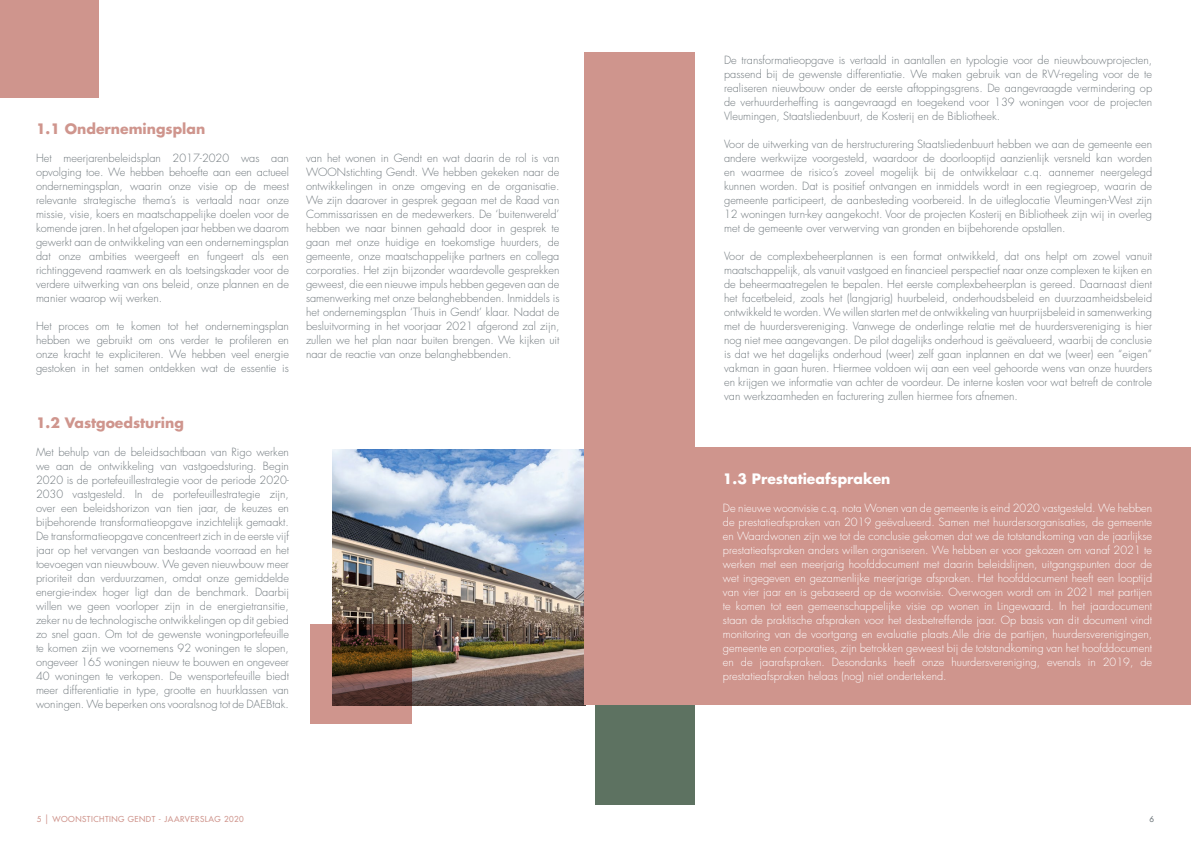
<style>
.page{position:relative;width:1191px;height:842px;background:#fff}
.page>*{position:absolute;margin:0;border:0;box-sizing:border-box;transform-origin:0 0}
.t1{font:700 14px "Futura Std";color:#cf958d}
.t2{font:700 14px "Futura Std";color:#fff}
.t3{font:300 11px/14px "Futura Std";color:#70787d;text-align:justify}
.t4{font:300 11px/14px "Futura Std";color:#fff;text-align:justify}
.t5{font:500 8px "Futura Std";letter-spacing:.06em;color:#cf958d}
.t6{font:500 8px "Futura Std";color:#70787d}
.s1{font-size:9.6px}
</style>
<div class="page">
<img style="left:332px;top:449px;width:252px;height:256px">
<svg style="left:310px;top:624px;width:102px;height:99px;background:#7f584b"></svg>
<div style="left:670px;top:448px;width:521px;height:257px;background:#cf958d"></div>
<div style="left:584px;top:53px;width:110px;height:652px;background:#cf958d"></div>
<div style="left:0;top:0;width:99px;height:98px;background:#cf958d"></div>
<div style="left:595px;top:705px;width:99px;height:99px;background:#5d7261"></div>
<p class="t1" style="left:36px;top:119px;width:171px">1.1 Ondernemingsplan</p>
<p class="t3" style="left:36px;top:151px;width:254px">Het meerjarenbeleidsplan 2017-2020 was aan opvolging toe. We hebben behoefte aan een actueel ondernemingsplan, waarin onze visie op de meest relevante strategische thema’s is vertaald naar onze missie, visie, koers en maatschappelijke doelen voor de komende jaren. In het afgelopen jaar hebben we daarom gewerkt aan de ontwikkeling van een ondernemingsplan dat onze ambities weergeeft en fungeert als een richtinggevend raamwerk en als toetsingskader voor de verdere uitwerking van ons beleid, onze plannen en de manier waarop wij werken.</p>
<p class="t3" style="left:36px;top:319px;width:254px">Het proces om te komen tot het ondernemingsplan hebben we gebruikt om ons verder te profileren en onze kracht te expliciteren. We hebben veel energie gestoken in het samen ontdekken wat de essentie is</p>
<p class="t1" style="left:36px;top:413px;width:149px">1.2 Vastgoedsturing</p>
<p class="t3" style="left:36px;top:445px;width:254px">Met behulp van de beleidsachtbaan van Rigo werken we aan de ontwikkeling van vastgoedsturing. Begin 2020 is de portefeuillestrategie voor de periode 2020- 2030 vastgesteld. In de portefeuillestrategie zijn, over een beleidshorizon van tien jaar, de keuzes en bijbehorende transformatieopgave inzichtelijk gemaakt.<br>De transformatieopgave concentreert zich in de eerste vijf jaar op het vervangen van bestaande voorraad en het toevoegen van nieuwbouw. We geven nieuwbouw meer prioriteit dan verduurzamen, omdat onze gemiddelde energie-index hoger ligt dan de benchmark. Daarbij willen we geen voorloper zijn in de energietransitie, zeker nu de technologische ontwikkelingen op dit gebied zo snel gaan. Om tot de gewenste woningportefeuille te komen zijn we voornemens 92 woningen te slopen, ongeveer 165 woningen nieuw te bouwen en ongeveer 40 woningen te verkopen. De wensportefeuille biedt meer differentiatie in type, grootte en huurklassen van woningen. We beperken ons vooralsnog tot de DAEBtak.</p>
<p class="t3" style="left:306px;top:151px;width:255px">van het wonen in Gendt en wat daarin de rol is van WOONstichting Gendt. We hebben gekeken naar de ontwikkelingen in onze omgeving en de organisatie.<br>We zijn daarover in gesprek gegaan met de Raad van Commissarissen en de medewerkers. De ‘buitenwereld’ hebben we naar binnen gehaald door in gesprek te gaan met onze huidige en toekomstige huurders, de gemeente, onze maatschappelijke partners en collega corporaties. Het zijn bijzonder waardevolle gesprekken geweest, die een nieuwe impuls hebben gegeven aan de samenwerking met onze belanghebbenden. Inmiddels is het ondernemingsplan ‘Thuis in Gendt’ klaar. Nadat de besluitvorming in het voorjaar 2021 afgerond zal zijn, zullen we het plan naar buiten brengen. We kijken uit naar de reactie van onze belanghebbenden.</p>
<p class="t3" style="left:724px;top:53px;width:429px">De transformatieopgave is vertaald in aantallen en typologie voor de nieuwbouwprojecten, passend bij de gewenste differentiatie. We maken gebruik van de RVV-regeling voor de te realiseren nieuwbouw onder de eerste aftoppingsgrens. De aangevraagde vermindering op de verhuurderheffing is aangevraagd en toegekend voor 139 woningen voor de projecten Vleumingen, Staatsliedenbuurt, de Kosterij en de Bibliotheek.</p>
<p class="t3" style="left:724px;top:137px;width:429px">Voor de uitwerking van de herstructurering Staatsliedenbuurt hebben we aan de gemeente een andere werkwijze voorgesteld, waardoor de doorlooptijd aanzienlijk versneld kan worden en waarmee de risico’s zoveel mogelijk bij de ontwikkelaar c.q. aannemer neergelegd kunnen worden. Dat is positief ontvangen en inmiddels wordt in een regiegroep, waarin de gemeente participeert, de aanbesteding voorbereid. In de uitleglocatie Vleumingen-West zijn 12 woningen turn-key aangekocht. Voor de projecten Kosterij en Bibliotheek zijn wij in overleg met de gemeente over verwerving van gronden en bijbehorende opstallen.</p>
<p class="t3" style="left:724px;top:249px;width:429px">Voor de complexbeheerplannen is een format ontwikkeld, dat ons helpt om zowel vanuit maatschappelijk, als vanuit vastgoed en financieel perspectief naar onze complexen te kijken en de beheermaatregelen te bepalen. Het eerste complexbeheerplan is gereed. Daarnaast dient het facetbeleid, zoals het (langjarig) huurbeleid, onderhoudsbeleid en duurzaamheidsbeleid ontwikkeld te worden. We willen starten met de ontwikkeling van huurprijsbeleid in samenwerking met de huurdersvereniging. Vanwege de onderlinge relatie met de huurdersvereniging is hier nog niet mee aangevangen. De pilot dagelijks onderhoud is geëvalueerd, waarbij de conclusie is dat we het dagelijks onderhoud (weer) zelf gaan inplannen en dat we (weer) een “eigen” vakman in gaan huren. Hiermee voldoen wij aan een veel gehoorde wens van onze huurders en krijgen we informatie van achter de voordeur. De interne kosten voor wat betreft de controle van werkzaamheden en facturering zullen hiermee fors afnemen.</p>
<p class="t2" style="left:723px;top:469px;width:169px">1.3 Prestatieafspraken</p>
<p class="t4" style="left:723px;top:501px;width:431px">De nieuwe woonvisie c.q. nota Wonen van de gemeente is eind 2020 vastgesteld. We hebben de prestatieafspraken van 2019 geëvalueerd. Samen met huurdersorganisaties, de gemeente en Waardwonen zijn we tot de conclusie gekomen dat we de totstandkoming van de jaarlijkse prestatieafspraken anders willen organiseren. We hebben er voor gekozen om vanaf 2021 te werken met een meerjarig hoofddocument met daarin beleidslijnen, uitgangspunten door de wet ingegeven en gezamenlijke meerjarige afspraken. Het hoofddocument heeft een looptijd van vier jaar en is gebaseerd op de woonvisie. Overwogen wordt om in 2021 met partijen te komen tot een gemeenschappelijke visie op wonen in Lingewaard. In het jaardocument staan de praktische afspraken voor het desbetreffende jaar. Op basis van dit document vindt monitoring van de voortgang en evaluatie plaats.Alle drie de partijen, huurdersverenigingen, gemeente en corporaties, zijn betrokken geweest bij de totstandkoming van het hoofddocument en de jaarafspraken. Desondanks heeft onze huurdersvereniging, evenals in 2019, de prestatieafspraken helaas (nog) niet ondertekend.</p>
<p class="t5" style="left:37px;top:814px;width:209px">5 <span class="s1">|</span> WOONSTICHTING GENDT - JAARVERSLAG 2020</p>
<p class="t6" style="left:1149px;top:814px;width:6px">6</p>
</div>
